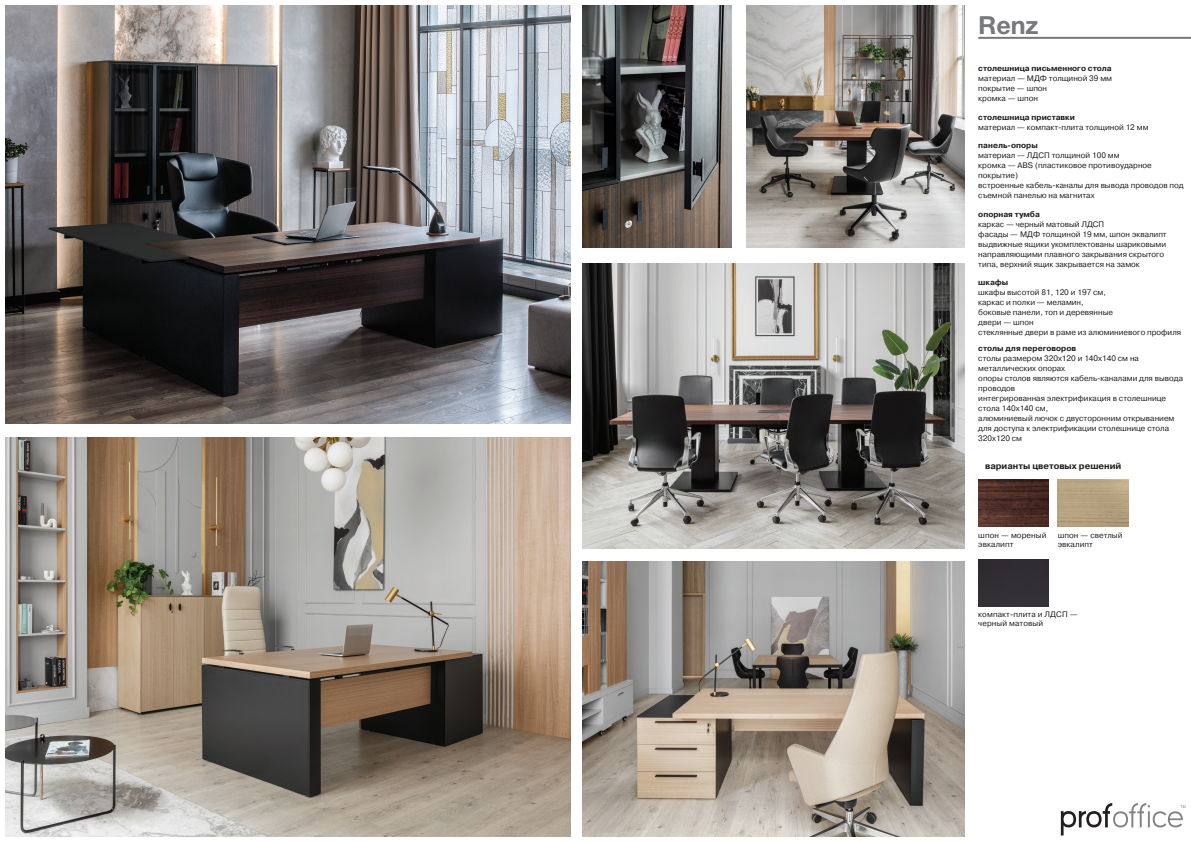
<style>
.page{position:relative;width:1191px;height:842px;background:#fff}
.page>*{position:absolute;margin:0;border:0;box-sizing:border-box;transform-origin:0 0}
.name{font:700 25px "Helvetica Neue LTCYR";color:#76787b}
.zagolovok{font:700 9px "Pragmatica C";color:#231f20}
.harakteristika{font:8px/10px "Pragmatica C";color:#231f20}
.podpis{font:8px/9px "Pragmatica C";letter-spacing:.01em;color:#231f20}
.s1{font-weight:700}
</style>
<div class="page">
<hr style="left:978px;top:37px;width:213px;height:2px;background:#76787b">
<svg style="left:1060px;top:803px;width:125px;height:32px"></svg>
<div style="left:978px;top:559px;width:70px;height:48px;background:#312f34"></div>
<img style="left:978px;top:479px;width:70px;height:48px">
<img style="left:1057px;top:479px;width:71px;height:48px">
<img style="left:6px;top:6px;width:564px;height:417px">
<img style="left:6px;top:437px;width:564px;height:399px">
<img style="left:583px;top:561px;width:381px;height:275px">
<img style="left:746px;top:6px;width:218px;height:241px">
<img style="left:583px;top:263px;width:381px;height:285px">
<img style="left:583px;top:6px;width:148px;height:241px">
<p class="name" style="left:978px;top:10px;width:62px">Renz</p>
<p class="harakteristika" style="left:978px;top:64px;width:135px"><span class="s1">столешница письменного стола </span>материал — МДФ толщиной 39 мм покрытие — шпон<br>кромка — шпон</p>
<p class="harakteristika" style="left:978px;top:112px;width:172px"><span class="s1">столешница приставки<br></span>материал — компакт-плита толщиной 12 мм</p>
<p class="harakteristika" style="left:978px;top:141px;width:207px"><span class="s1">панель-опоры<br></span>материал — ЛДСП толщиной 100 мм<br>кромка — ABS (пластиковое противоударное покрытие)<br>встроенные кабель-каналы для вывода проводов под съемной панелью на магнитах</p>
<p class="harakteristika" style="left:978px;top:209px;width:190px"><span class="s1">опорная тумба<br></span>каркас — черный матовый ЛДСП<br>фасады — МДФ толщиной 19 мм, шпон эквалипт выдвижные ящики укомплектованы шариковыми направляющими плавного закрывания скрытого типа, верхний ящик закрывается на замок</p>
<p class="harakteristika" style="left:978px;top:278px;width:204px"><span class="s1">шкафы<br></span>шкафы высотой 81, 120 и 197 см,<br>каркас и полки — меламин,<br>боковые панели, топ и деревянные<br>двери — шпон<br>стеклянные двери в раме из алюминиевого профиля</p>
<p class="harakteristika" style="left:978px;top:343px;width:206px"><span class="s1">столы для переговоров<br></span>столы размером 320х120 и 140х140 см на металлических опорах<br>опоры столов являются кабель-каналами для вывода проводов<br>интегрированная электрификация в столешнице стола 140х140 см,<br>алюминиевый лючок с двусторонним открыванием для доступа к электрификации столешнице стола<br>320х120 см</p>
<p class="zagolovok" style="left:985px;top:461px;width:138px">варианты цветовых решений</p>
<p class="podpis" style="left:978px;top:530px;width:70px">шпон — мореный эвкалипт</p>
<p class="podpis" style="left:1057px;top:530px;width:66px">шпон — светлый эвкалипт</p>
<p class="podpis" style="left:978px;top:610px;width:101px">компакт-плита и ЛДСП — черный матовый</p>
</div>
